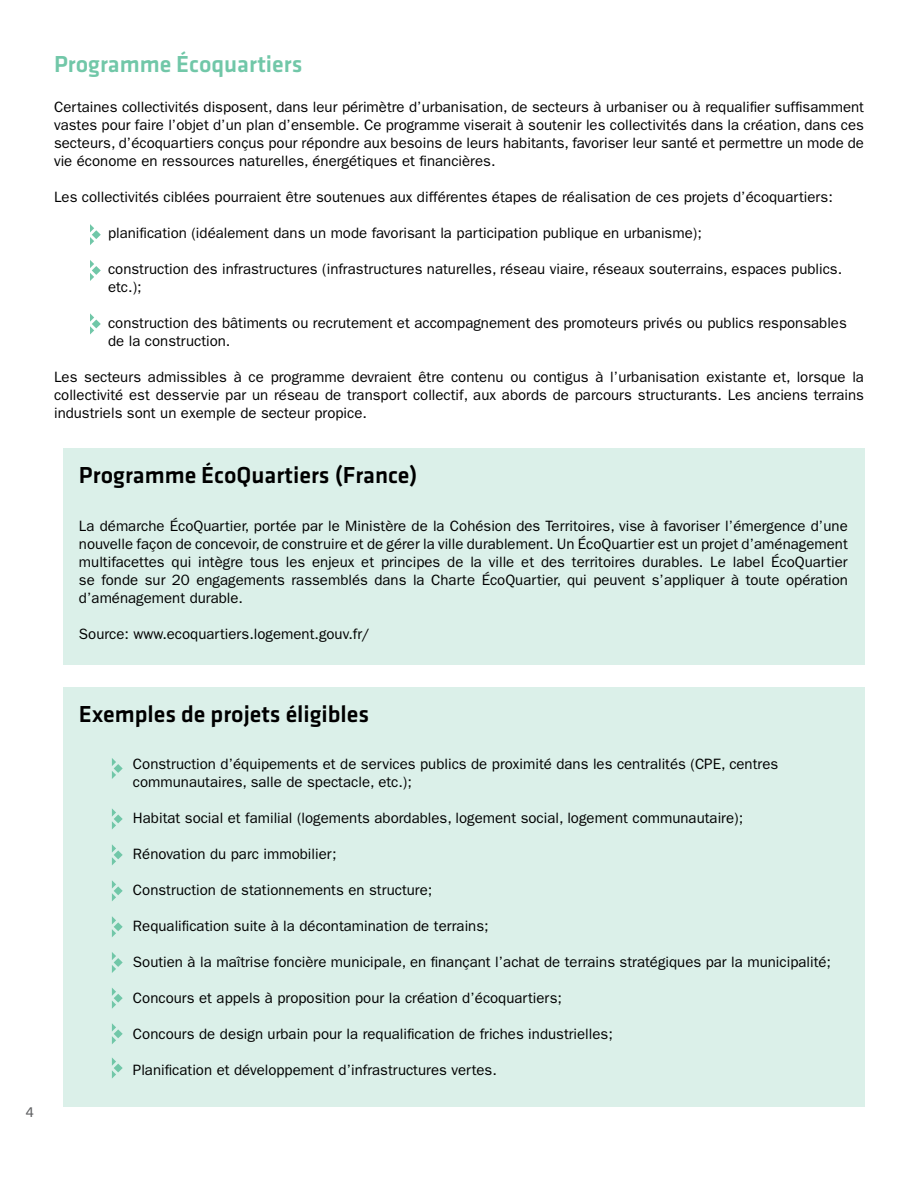
<style>
.page{position:relative;width:918px;height:1188px;background:#fff}
.page>*{position:absolute;margin:0;border:0;box-sizing:border-box;transform-origin:0 0}
.t1{font:500 24px "Klavika Basic";color:#000}
.t2{font:500 24px "Klavika Basic";color:#71c7a8}
.t3{font:15px/18px "ITC Franklin Gothic Std";color:#000;text-align:justify}
.t4{font:15px "Klavika Basic";color:#606163}
</style>
<div class="page">
<div style="left:63px;top:448px;width:801px;height:216px;background:#dbf0e9"></div>
<div style="left:63px;top:687px;width:801px;height:419px;background:#dbf0e9"></div>
<svg style="left:90px;top:224px;width:11px;height:21px"></svg>
<svg style="left:90px;top:260px;width:11px;height:21px"></svg>
<svg style="left:90px;top:313px;width:11px;height:22px"></svg>
<svg style="left:112px;top:758px;width:11px;height:21px"></svg>
<svg style="left:112px;top:808px;width:11px;height:21px"></svg>
<svg style="left:112px;top:844px;width:11px;height:21px"></svg>
<svg style="left:112px;top:880px;width:11px;height:21px"></svg>
<svg style="left:112px;top:916px;width:11px;height:21px"></svg>
<svg style="left:112px;top:952px;width:11px;height:21px"></svg>
<svg style="left:112px;top:988px;width:11px;height:21px"></svg>
<svg style="left:112px;top:1023px;width:11px;height:21px"></svg>
<svg style="left:112px;top:1057px;width:11px;height:22px"></svg>
<h1 class="t2" style="left:54px;top:48px;width:250px">Programme Écoquartiers</h1>
<p class="t3" style="left:54px;top:98px;width:812px">Certaines collectivités disposent, dans leur périmètre d’urbanisation, de secteurs à urbaniser ou à requalifier suffisamment vastes pour faire l’objet d’un plan d’ensemble. Ce programme viserait à soutenir les collectivités dans la création, dans ces secteurs, d’écoquartiers conçus pour répondre aux besoins de leurs habitants, favoriser leur santé et permettre un mode de vie économe en ressources naturelles, énergétiques et financières.</p>
<p class="t3" style="left:54px;top:188px;width:780px">Les collectivités ciblées pourraient être soutenues aux différentes étapes de réalisation de ces projets d’écoquartiers:</p>
<p class="t3" style="left:108px;top:224px;width:595px">planification (idéalement dans un mode favorisant la participation publique en urbanisme);</p>
<p class="t3" style="left:108px;top:260px;width:736px">construction des infrastructures (infrastructures naturelles, réseau viaire, réseaux souterrains, espaces publics. etc.);</p>
<p class="t3" style="left:108px;top:314px;width:740px">construction des bâtiments ou recrutement et accompagnement des promoteurs privés ou publics responsables de la construction.</p>
<p class="t3" style="left:54px;top:368px;width:812px">Les secteurs admissibles à ce programme devraient être contenu ou contigus à l’urbanisation existante et, lorsque la collectivité est desservie par un réseau de transport collectif, aux abords de parcours structurants. Les anciens terrains industriels sont un exemple de secteur propice.</p>
<h1 class="t1" style="left:79px;top:459px;width:340px">Programme ÉcoQuartiers (France)</h1>
<p class="t3" style="left:79px;top:517px;width:770px">La démarche ÉcoQuartier, portée par le Ministère de la Cohésion des Territoires, vise à favoriser l’émergence d’une nouvelle façon de concevoir, de construire et de gérer la ville durablement. Un ÉcoQuartier est un projet d’aménagement multifacettes qui intègre tous les enjeux et principes de la ville et des territoires durables. Le label ÉcoQuartier se fonde sur 20 engagements rassemblés dans la Charte ÉcoQuartier, qui peuvent s’appliquer à toute opération d’aménagement durable.</p>
<p class="t3" style="left:79px;top:625px;width:293px">Source: www.ecoquartiers.logement.gouv.fr/</p>
<p class="t4" style="left:26px;top:1103px;width:10px">4</p>
<h1 class="t1" style="left:79px;top:698px;width:292px">Exemples de projets éligibles</h1>
<p class="t3" style="left:133px;top:755px;width:647px">Construction d’équipements et de services publics de proximité dans les centralités (CPE, centres communautaires, salle de spectacle, etc.);</p>
<p class="t3" style="left:133px;top:809px;width:612px">Habitat social et familial (logements abordables, logement social, logement communautaire);</p>
<p class="t3" style="left:133px;top:845px;width:205px">Rénovation du parc immobilier;</p>
<p class="t3" style="left:133px;top:881px;width:301px">Construction de stationnements en structure;</p>
<p class="t3" style="left:133px;top:917px;width:357px">Requalification suite à la décontamination de terrains;</p>
<p class="t3" style="left:133px;top:953px;width:700px">Soutien à la maîtrise foncière municipale, en finançant l’achat de terrains stratégiques par la municipalité;</p>
<p class="t3" style="left:133px;top:989px;width:430px">Concours et appels à proposition pour la création d’écoquartiers;</p>
<p class="t3" style="left:133px;top:1025px;width:481px">Concours de design urbain pour la requalification de friches industrielles;</p>
<p class="t3" style="left:133px;top:1061px;width:365px">Planification et développement d’infrastructures vertes.</p>
</div>
